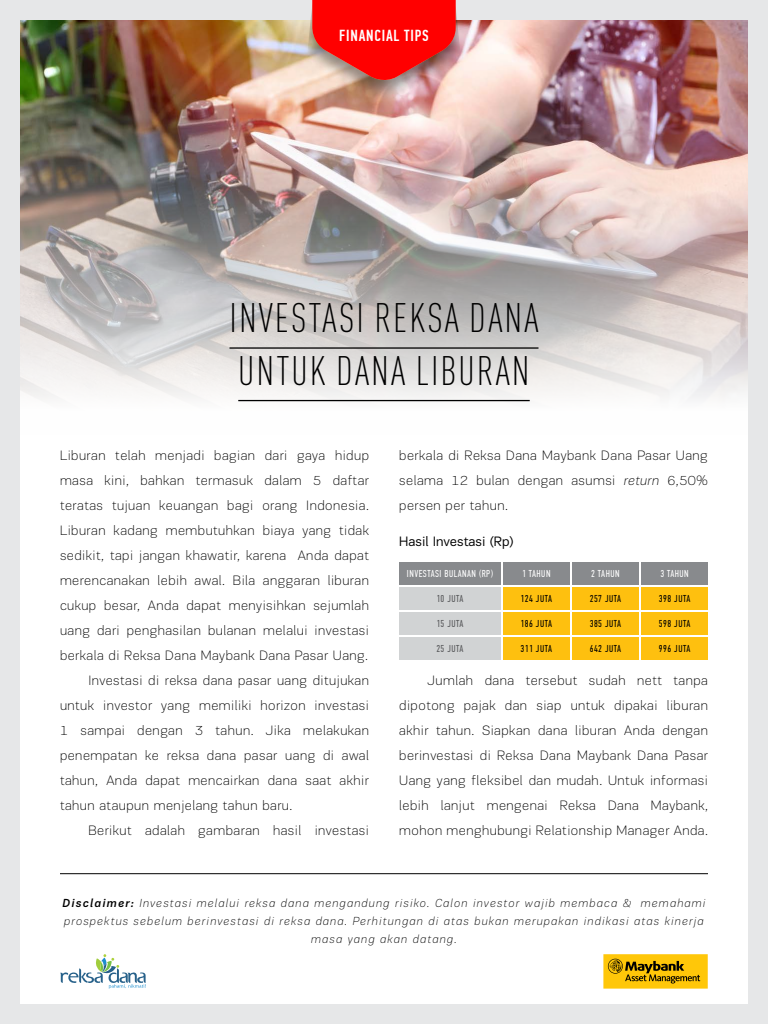
<style>
.page{position:relative;width:768px;height:1024px;background:#fff}
.page>*{position:absolute;margin:0;border:0;box-sizing:border-box;transform-origin:0 0}
.t1{font:300 40.7px/52.6px "DIN Cond";letter-spacing:.05em;color:#000}
.t2{font:500 16px "PF Din Text Comp Pro";letter-spacing:.05em;color:#fff}
.t3{font:100 14px/25px "PF Encore Sans Pro";letter-spacing:.035em;color:#000;text-align:justify}
.t4{font:14px "PF Encore Sans Pro";color:#000}
.t5{font:italic 100 12px/18px "PF Encore Sans Pro";letter-spacing:.1em;color:#000;text-align:center}
.t6{font:10px "PF Din Text Comp Pro";letter-spacing:.05em;color:#000}
.t7{font:10px "PF Din Text Comp Pro";letter-spacing:.05em;color:#fff}
.t8{font:10px "PF Din Text Comp Pro";letter-spacing:.05em;color:#58595b}
.s1{font-style:italic}
.s2{font-weight:500}
</style>
<div class="page">
<img style="left:21px;top:21px;width:726px;height:381px">
<hr style="left:230px;top:347px;width:308px;height:2px;background:#000">
<hr style="left:238px;top:400px;width:292px;height:1px;background:#000">
<div style="left:0;top:0;width:768px;height:1024px;border:20px solid #e6e7e8"></div>
<hr style="left:60px;top:873px;width:648px;height:1px;background:#000">
<div style="left:603px;top:954px;width:105px;height:35px;background:#ffc709"></div>
<svg style="left:608px;top:959px;width:92px;height:25px"></svg>
<svg style="left:60px;top:954px;width:86px;height:35px"></svg>
<div style="left:399px;top:587px;width:102px;height:23px;background:#d1d3d4"></div>
<div style="left:572px;top:587px;width:67px;height:23px;background:#fec00f"></div>
<div style="left:503px;top:587px;width:67px;height:23px;background:#fec00f"></div>
<div style="left:641px;top:587px;width:67px;height:23px;background:#fec00f"></div>
<div style="left:399px;top:612px;width:102px;height:23px;background:#d1d3d4"></div>
<div style="left:572px;top:612px;width:67px;height:23px;background:#fec00f"></div>
<div style="left:503px;top:612px;width:67px;height:23px;background:#fec00f"></div>
<div style="left:641px;top:612px;width:67px;height:23px;background:#fec00f"></div>
<div style="left:399px;top:637px;width:102px;height:23px;background:#d1d3d4"></div>
<div style="left:572px;top:637px;width:67px;height:23px;background:#fec00f"></div>
<div style="left:503px;top:637px;width:67px;height:23px;background:#fec00f"></div>
<div style="left:641px;top:637px;width:67px;height:23px;background:#fec00f"></div>
<div style="left:399px;top:562px;width:102px;height:23px;background:#888a8d"></div>
<div style="left:572px;top:562px;width:67px;height:23px;background:#888a8d"></div>
<div style="left:503px;top:562px;width:67px;height:23px;background:#888a8d"></div>
<div style="left:641px;top:562px;width:67px;height:23px;background:#888a8d"></div>
<div style="left:302px;top:3px;width:163px;height:98px;background:#000;opacity:.4"></div>
<svg style="left:312px;top:0;width:144px;height:84px"></svg>
<p class="t2" style="left:339px;top:26px;width:91px">FINANCIAL TIPS</p>
<h1 class="t1" style="left:230px;top:292px;width:311px">INVESTASI REKSA DANA<br>UNTUK DANA LIBURAN</h1>
<p class="t3" style="left:60px;top:443px;width:311px">Liburan telah menjadi bagian dari gaya hidup</p>
<p class="t3" style="left:60px;top:468px;width:311px">masa kini, bahkan termasuk dalam 5 daftar</p>
<p class="t3" style="left:60px;top:493px;width:310px">teratas tujuan keuangan bagi orang Indonesia.</p>
<p class="t3" style="left:60px;top:518px;width:311px">Liburan kadang membutuhkan biaya yang tidak</p>
<p class="t3" style="left:60px;top:543px;width:311px">sedikit, tapi jangan khawatir, karena Anda dapat</p>
<p class="t3" style="left:60px;top:568px;width:311px">merencanakan lebih awal. Bila anggaran liburan</p>
<p class="t3" style="left:60px;top:593px;width:310px">cukup besar, Anda dapat menyisihkan sejumlah</p>
<p class="t3" style="left:60px;top:618px;width:310px">uang dari penghasilan bulanan melalui investasi</p>
<p class="t3" style="left:60px;top:643px;width:310px">berkala di Reksa Dana Maybank Dana Pasar Uang.</p>
<p class="t3" style="left:88px;top:668px;width:282px">Investasi di reksa dana pasar uang ditujukan</p>
<p class="t3" style="left:60px;top:693px;width:310px">untuk investor yang memiliki horizon investasi</p>
<p class="t3" style="left:60px;top:718px;width:311px">1 sampai dengan 3 tahun. Jika melakukan</p>
<p class="t3" style="left:60px;top:743px;width:311px">penempatan ke reksa dana pasar uang di awal</p>
<p class="t3" style="left:60px;top:768px;width:310px">tahun, Anda dapat mencairkan dana saat akhir</p>
<p class="t3" style="left:60px;top:793px;width:234px">tahun ataupun menjelang tahun baru.</p>
<p class="t3" style="left:88px;top:818px;width:282px">Berikut adalah gambaran hasil investasi</p>
<p class="t3" style="left:399px;top:443px;width:310px">berkala di Reksa Dana Maybank Dana Pasar Uang selama 12 bulan dengan asumsi <span class="s1">return</span> 6,50% persen per tahun.</p>
<p class="t4" style="left:399px;top:533px;width:116px">Hasil Investasi (Rp)</p>
<p class="t7" style="left:407px;top:568px;width:87px">INVESTASI BULANAN (RP)</p>
<p class="t7" style="left:522px;top:568px;width:30px">1 TAHUN</p>
<p class="t7" style="left:591px;top:568px;width:30px">2 TAHUN</p>
<p class="t7" style="left:660px;top:568px;width:30px">3 TAHUN</p>
<p class="t8" style="left:436px;top:593px;width:29px">10 JUTA</p>
<p class="t6" style="left:521px;top:593px;width:33px">124 JUTA</p>
<p class="t6" style="left:590px;top:593px;width:33px">257 JUTA</p>
<p class="t6" style="left:659px;top:593px;width:33px">398 JUTA</p>
<p class="t8" style="left:436px;top:618px;width:29px">15 JUTA</p>
<p class="t6" style="left:521px;top:618px;width:33px">186 JUTA</p>
<p class="t6" style="left:590px;top:618px;width:33px">385 JUTA</p>
<p class="t6" style="left:659px;top:618px;width:33px">598 JUTA</p>
<p class="t8" style="left:436px;top:643px;width:29px">25 JUTA</p>
<p class="t6" style="left:521px;top:643px;width:33px">311 JUTA</p>
<p class="t6" style="left:590px;top:643px;width:33px">642 JUTA</p>
<p class="t6" style="left:659px;top:643px;width:33px">996 JUTA</p>
<p class="t3" style="left:399px;top:668px;width:310px;text-indent:28px">Jumlah dana tersebut sudah nett tanpa dipotong pajak dan siap untuk dipakai liburan akhir tahun. Siapkan dana liburan Anda dengan berinvestasi di Reksa Dana Maybank Dana Pasar Uang yang fleksibel dan mudah. Untuk informasi lebih lanjut mengenai Reksa Dana Maybank, mohon menghubungi Relationship Manager Anda.</p>
<p class="t5" style="left:63px;top:894px;width:644px"><span class="s2">Disclaimer:</span> Investasi melalui reksa dana mengandung risiko. Calon investor wajib membaca &amp; memahami prospektus sebelum berinvestasi di reksa dana. Perhitungan di atas bukan merupakan indikasi atas kinerja masa yang akan datang.</p>
</div>
